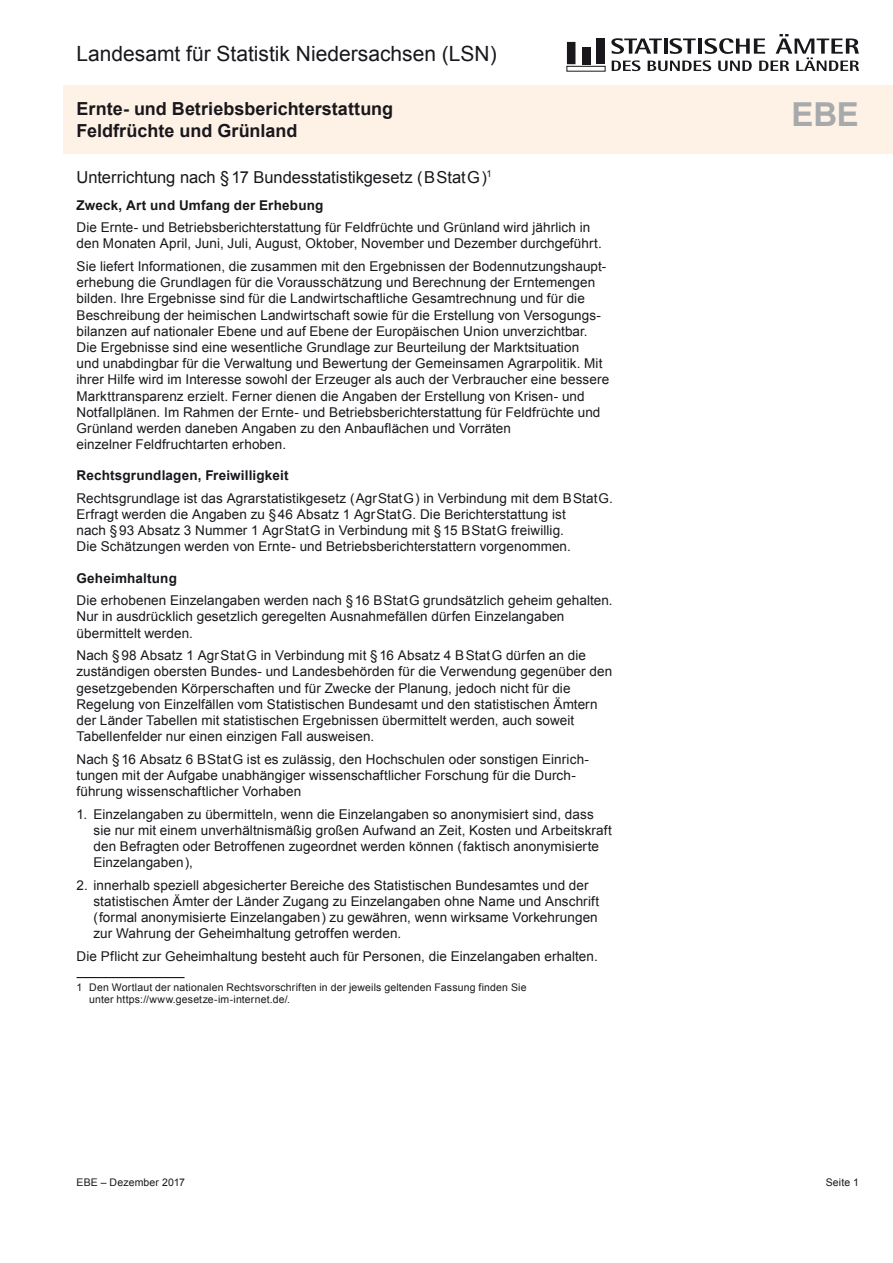
<style>
.page{position:relative;width:893px;height:1263px;background:#fff}
.page>*{position:absolute;margin:0;border:0;box-sizing:border-box;transform-origin:0 0}
.t1{font:700 33px "Arial";color:#a7a9ab}
.t2{font:21px "Arial";color:#1a171c}
.t3{font:700 18px/21.6px "Arial";color:#1a171c}
.t4{font:16.5px "Arial";color:#1a171c}
.t5{font:13.5px/16.2px "Arial";letter-spacing:.005em;color:#1a171c}
.t6{font:700 13.5px "Arial";letter-spacing:.01em;color:#1a171c}
.t7{font:10.5px/12.6px "Arial";letter-spacing:.015em;color:#1a171c}
</style>
<div class="page">
<div style="left:64px;top:85px;width:829px;height:69px;background:#fef2e7"></div>
<div style="left:566px;top:66px;width:39px;height:5px;border:1px solid #1a171c"></div>
<div style="left:597px;top:39px;width:8px;height:25px;background:#1a171c"></div>
<div style="left:567px;top:42px;width:8px;height:22px;background:#1a171c"></div>
<div style="left:582px;top:47px;width:8px;height:17px;background:#1a171c"></div>
<svg style="left:611px;top:34px;width:248px;height:37px"></svg>
<hr style="left:77px;top:977px;width:108px;height:1px;background:#1a171c">
<h2 class="t2" style="left:77px;top:39px;width:422px">Landesamt für Statistik Niedersachsen (LSN)</h2>
<h3 class="t3" style="left:77px;top:99px;width:318px">Ernte- und Betriebsberichterstattung<br>Feldfrüchte und Grünland</h3>
<h1 class="t1" style="left:791px;top:92px;width:69px">EBE</h1>
<p class="t4" style="left:77px;top:166px;width:417px">Unterrichtung nach §17 Bundesstatistikgesetz ( B Stat G )<sup>1</sup></p>
<p class="t6" style="left:77px;top:196px;width:248px">Zweck, Art und Umfang der Erhebung</p>
<p class="t5" style="left:77px;top:219px;width:527px">Die Ernte- und Betriebsberichterstattung für Feldfrüchte und Grünland wird jährlich in den Monaten April, Juni, Juli, August, Oktober, November und Dezember durchgeführt.</p>
<p class="t5" style="left:77px;top:258px;width:534px">Sie liefert Informationen, die zusammen mit den Ergebnissen der Bodennutzungshaupt&shy;erhebung die Grundlagen für die Vorausschätzung und Berechnung der Erntemengen bilden. Ihre Ergebnisse sind für die Landwirtschaftliche Gesamtrechnung und für die Beschreibung der heimischen Landwirtschaft sowie für die Erstellung von Versogungs&shy;bilanzen auf nationaler Ebene und auf Ebene der Europäischen Union unverzichtbar.<br>Die Ergebnisse sind eine wesentliche Grundlage zur Beurteilung der Marktsituation<br>und unabdingbar für die Verwaltung und Bewertung der Gemeinsamen Agrarpolitik. Mit ihrer Hilfe wird im Interesse sowohl der Erzeuger als auch der Verbraucher eine bessere Markttransparenz erzielt. Ferner dienen die Angaben der Erstellung von Krisen- und Notfallplänen. Im Rahmen der Ernte- und Betriebsberichterstattung für Feldfrüchte und Grünland werden daneben Angaben zu den Anbauflächen und Vorräten<br>einzelner Feldfruchtarten erhoben.</p>
<p class="t6" style="left:77px;top:466px;width:214px">Rechtsgrundlagen, Freiwilligkeit</p>
<p class="t5" style="left:77px;top:490px;width:538px">Rechtsgrundlage ist das Agrarstatistikgesetz ( Agr Stat G ) in Verbindung mit dem B Stat G.<br>Erfragt werden die Angaben zu §46 Absatz 1 Agr Stat G. Die Berichterstattung ist<br>nach §93 Absatz 3 Nummer 1 Agr Stat G in Verbindung mit §15 B Stat G freiwillig.<br>Die Schätzungen werden von Ernte- und Betriebsberichterstattern vorgenommen.</p>
<p class="t6" style="left:77px;top:569px;width:102px">Geheimhaltung</p>
<p class="t5" style="left:77px;top:592px;width:538px">Die erhobenen Einzelangaben werden nach §16 B Stat G grundsätzlich geheim gehalten.<br>Nur in ausdrücklich gesetzlich geregelten Ausnahmefällen dürfen Einzelangaben übermittelt werden.</p>
<p class="t5" style="left:77px;top:647px;width:537px">Nach §98 Absatz 1 AgrStatG in Verbindung mit §16 Absatz 4 BStatG dürfen an die zuständigen obersten Bundes- und Landesbehörden für die Verwendung gegenüber den gesetzgebenden Körperschaften und für Zwecke der Planung, jedoch nicht für die Regelung von Einzelfällen vom Statistischen Bundesamt und den statistischen Ämtern der Länder Tabellen mit statistischen Ergebnissen übermittelt werden, auch soweit Tabellenfelder nur einen einzigen Fall ausweisen.</p>
<p class="t5" style="left:77px;top:751px;width:513px">Nach §16 Absatz 6 B Stat G ist es zulässig, den Hochschulen oder sonstigen Einrich&shy;tungen mit der Aufgabe unabhängiger wissenschaftlicher Forschung für die Durch&shy;führung wissenschaftlicher Vorhaben</p>
<p class="t5" style="left:94px;top:806px;width:520px;text-indent:-17px">1. Einzelangaben zu übermitteln, wenn die Einzelangaben so anonymisiert sind, dass sie nur mit einem unverhältnismäßig großen Aufwand an Zeit, Kosten und Arbeitskraft den Befragten oder Betroffenen zugeordnet werden können ( faktisch anonymisierte Einzelangaben ),</p>
<p class="t5" style="left:94px;top:877px;width:507px;text-indent:-17px">2. innerhalb speziell abgesicherter Bereiche des Statistischen Bundesamtes und der statistischen Ämter der Länder Zugang zu Einzelangaben ohne Name und Anschrift ( formal anonymisierte Einzelangaben ) zu gewähren, wenn wirksame Vorkehrungen zur Wahrung der Geheimhaltung getroffen werden.</p>
<p class="t5" style="left:77px;top:948px;width:523px">Die Pflicht zur Geheimhaltung besteht auch für Personen, die Einzelangaben erhalten.</p>
<p class="t7" style="left:89px;top:981px;width:439px;text-indent:-13px">1 Den Wortlaut der nationalen Rechtsvorschriften in der jeweils geltenden Fassung finden Sie unter https://www.gesetze-im-internet.de/.</p>
<p class="t7" style="left:77px;top:1176px;width:110px">EBE – Dezember 2017</p>
<p class="t7" style="left:826px;top:1176px;width:35px">Seite 1</p>
</div>
